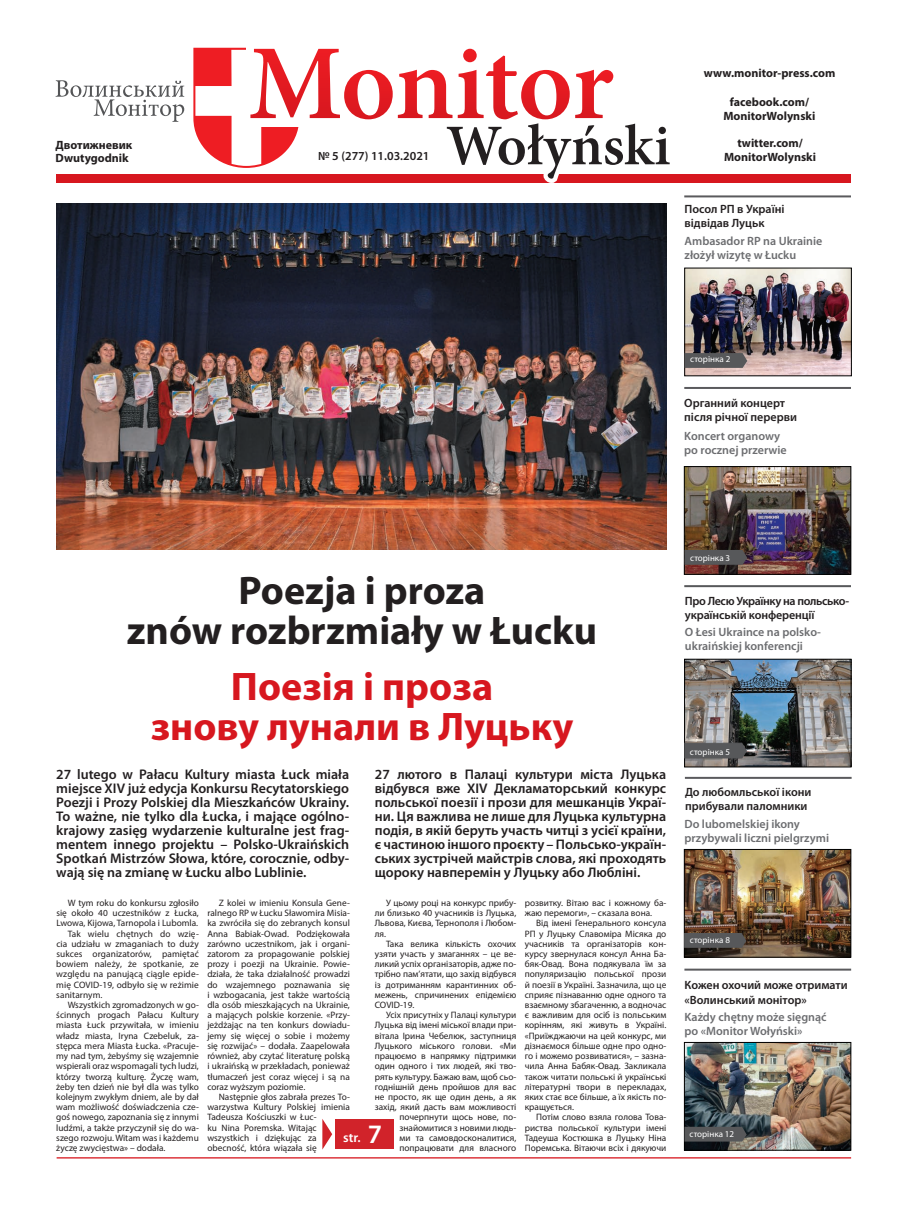
<style>
.page{position:relative;width:908px;height:1211px;background:#fff}
.page>*{position:absolute;margin:0;border:0;box-sizing:border-box;transform-origin:0 0}
.t1{font:700 40px/40px "Myriad Pro";color:#231f20;text-align:center}
.t2{font:700 40px/40px "Myriad Pro";color:#d7171f;text-align:center}
.t3{font:600 14px/14px "Myriad Pro";color:#231f20;text-align:justify}
.t4{font:600 13.4px "Myriad Pro";color:#fff}
.t5{font:600 12.3px "Myriad Pro";color:#231f20}
.t6{font:600 12px/14px "Myriad Pro";color:#6c6d70}
.t7{font:600 12px/14.4px "Myriad Pro";color:#231f20}
.t8{font:700 12px/14.4px "Myriad Pro";color:#231f20;text-align:center}
.t9{font:600 12px/14.4px "Myriad Pro";letter-spacing:-.02em;color:#231f20}
.t10{font:9.3px/10.2px "Myriad Pro";color:#231f20;text-align:justify}
.t11{font:9px "Myriad Pro";color:#fff}
.s1{font-size:26.7px}
</style>
<div class="page">
<hr style="left:57px;top:1157px;width:793px;height:1px;background:#d7171f">
<img style="left:686px;top:270px;width:163px;height:104px">
<hr style="left:684px;top:387px;width:166px;height:2px;background:#5a5a5d">
<svg style="left:684px;top:353px;width:63px;height:15px"></svg>
<hr style="left:684px;top:585px;width:166px;height:2px;background:#57585a">
<img style="left:686px;top:661px;width:162px;height:104px">
<div style="left:684px;top:659px;width:166px;height:108px;border:1px solid #000"></div>
<img style="left:686px;top:468px;width:162px;height:104px">
<div style="left:684px;top:466px;width:166px;height:108px;border:1px solid #000"></div>
<svg style="left:684px;top:742px;width:63px;height:17px"></svg>
<hr style="left:684px;top:776px;width:167px;height:2px;background:#5a5a5d">
<img style="left:686px;top:851px;width:162px;height:104px">
<div style="left:684px;top:849px;width:166px;height:108px;border:1px solid #000"></div>
<svg style="left:683px;top:933px;width:63px;height:14px"></svg>
<hr style="left:684px;top:968px;width:166px;height:2px;background:#5a5a5d">
<img style="left:686px;top:1044px;width:162px;height:104px">
<div style="left:684px;top:1042px;width:166px;height:108px;border:1px solid #000"></div>
<svg style="left:684px;top:1126px;width:62px;height:15px"></svg>
<hr style="left:684px;top:195px;width:166px;height:2px;background:#5a5a5d">
<svg style="left:684px;top:550px;width:62px;height:14px"></svg>
<div style="left:56px;top:175px;width:794px;height:8px;background:#d7171f"></div>
<svg style="left:193px;top:48px;width:476px;height:135px"></svg>
<svg style="left:56px;top:80px;width:128px;height:42px"></svg>
<div style="left:334px;top:1119px;width:59px;height:29px;background:#d1232a"></div>
<svg style="left:322px;top:1119px;width:10px;height:30px"></svg>
<img style="left:56px;top:204px;width:610px;height:346px">
<p class="t8" style="left:56px;top:139px;width:78px;line-height:12.2px;text-align:left">Двотижневик<br>Dwutygodnik</p>
<h3 class="t5" style="left:318px;top:148px;width:113px">№ 5 (277) 11.03.2021</h3>
<p class="t8" style="left:703px;top:65px;width:133px">www.monitor-press.com</p>
<p class="t8" style="left:723px;top:94px;width:94px">facebook.com/<br>MonitorWolynski</p>
<p class="t8" style="left:723px;top:135px;width:94px">twitter.com/<br>MonitorWolynski</p>
<p class="t7" style="left:684px;top:201px;width:101px">Посол РП в Україні відвідав Луцьк</p>
<p class="t6" style="left:684px;top:233px;width:139px">Ambasador RP na Ukrainie złożył wizytę w Łucku</p>
<p class="t11" style="left:690px;top:353px;width:42px">сторінка 2</p>
<p class="t7" style="left:684px;top:395px;width:114px">Органний концерт після річної перерви</p>
<p class="t6" style="left:684px;top:428px;width:104px">Koncert organowy po rocznej przerwie</p>
<h1 class="t1" style="left:127px;top:569px;width:471px">Poezja i proza<br>znów rozbrzmiały w Łucku</h1>
<h1 class="t2" style="left:151px;top:665px;width:424px">Поезія і проза<br>знову лунали в Луцьку</h1>
<p class="t3" style="left:374px;top:767px;width:293px">27 лютого в Палаці культури міста Луцька відбувся вже XIV Декламаторський конкурс польської поезії і прози для мешканців Украї&shy;ни. Ця важлива не лише для Луцька культурна подія, в якій беруть участь читці з усієї країни, є частиною іншого проєкту – Польсько-україн&shy;ських зустрічей майстрів слова, які проходять щороку навперемін у Луцьку або Любліні.</p>
<p class="t10" style="left:68px;top:897px;width:133px">W tym roku do konkursu zgłosiło</p>
<p class="t10" style="left:56px;top:907px;width:144px">się około 40 uczestników z Łucka,</p>
<p class="t10" style="left:56px;top:918px;width:143px">Lwowa, Kijowa, Tarnopola i Lubomla.</p>
<p class="t10" style="left:68px;top:928px;width:133px">Tak wielu chętnych do wzię-</p>
<p class="t10" style="left:56px;top:938px;width:144px">cia udziału w zmaganiach to duży</p>
<p class="t10" style="left:56px;top:948px;width:144px">sukces organizatorów, pamiętać</p>
<p class="t10" style="left:56px;top:958px;width:144px">bowiem należy, że spotkanie, ze</p>
<p class="t10" style="left:56px;top:969px;width:144px">względu na panującą ciągle epide-</p>
<p class="t10" style="left:56px;top:979px;width:144px">mię COVID-19, odbyło się w reżimie</p>
<p class="t10" style="left:56px;top:989px;width:48px">sanitarnym.</p>
<p class="t10" style="left:68px;top:999px;width:133px">Wszystkich zgromadzonych w go-</p>
<p class="t10" style="left:56px;top:1009px;width:144px">ścinnych progach Pałacu Kultury</p>
<p class="t10" style="left:56px;top:1020px;width:144px">miasta Łuck przywitała, w imieniu</p>
<p class="t10" style="left:56px;top:1030px;width:144px">władz miasta, Iryna Czebeluk, za-</p>
<p class="t10" style="left:56px;top:1040px;width:144px">stępca mera Miasta Łucka. «Pracuje-</p>
<p class="t10" style="left:56px;top:1050px;width:144px">my nad tym, żebyśmy się wzajemnie</p>
<p class="t10" style="left:56px;top:1060px;width:144px">wspierali oraz wspomagali tych ludzi,</p>
<p class="t10" style="left:56px;top:1071px;width:144px">którzy tworzą kulturę. Życzę wam,</p>
<p class="t10" style="left:56px;top:1081px;width:144px">żeby ten dzień nie był dla was tylko</p>
<p class="t10" style="left:56px;top:1091px;width:144px">kolejnym zwykłym dniem, ale by dał</p>
<p class="t10" style="left:56px;top:1101px;width:144px">wam możliwość doświadczenia cze-</p>
<p class="t10" style="left:56px;top:1111px;width:144px">goś nowego, zapoznania się z innymi</p>
<p class="t10" style="left:56px;top:1122px;width:144px">ludźmi, a także przyczynił się do wa-</p>
<p class="t10" style="left:56px;top:1132px;width:144px">szego rozwoju. Witam was i każdemu</p>
<p class="t10" style="left:56px;top:1142px;width:111px">życzę zwycięstwa» – dodała.</p>
<p class="t3" style="left:56px;top:767px;width:294px">27 lutego w Pałacu Kultury miasta Łuck miała miejsce XIV już edycja Konkursu Recytatorskiego Poezji i Prozy Polskiej dla Mieszkańców Ukrainy.<br>To ważne, nie tylko dla Łucka, i mające ogólno&shy;krajowy zasięg wydarzenie kulturalne jest frag&shy;mentem innego projektu – Polsko-Ukraińskich Spotkań Mistrzów Słowa, które, corocznie, odby&shy;wają się na zmianę w Łucku albo Lublinie.</p>
<p class="t10" style="left:524px;top:897px;width:143px">розвитку. Вітаю вас і кожному ба&shy;жаю перемоги», – сказала вона.</p>
<p class="t10" style="left:524px;top:918px;width:143px;text-indent:11px">Від імені Генерального консула РП у Луцьку Славоміра Місяка до учасників та організаторів кон&shy;курсу звернулася консул Анна Ба&shy;бяк-Овад. Вона подякувала їм за популяризацію польської прози й поезії в Україні. Зазначила, що це сприяє пізнаванню одне одного та взаємному збагаченню, а водночас є важливим для осіб із польським корінням, які живуть в Україні. «Приїжджаючи на цей конкурс, ми дізнаємося більше одне про одно&shy;го і можемо розвиватися», – зазна&shy;чила Анна Бабяк-Овад. Закликала також читати польські й українські літературні твори в перекладах, яких стає все більше, а їх якість по&shy;кращується.</p>
<p class="t10" style="left:524px;top:1111px;width:143px;text-indent:11px">Потім слово взяла голова Това&shy;риства польської культури імені Тадеуша Костюшка в Луцьку Ніна Поремська. Вітаючи всіх і дякуючи</p>
<p class="t10" style="left:374px;top:897px;width:143px;text-indent:11px">У цьому році на конкурс прибу&shy;ли близько 40 учасників із Луцька, Львова, Києва, Тернополя і Любом&shy;ля.</p>
<p class="t10" style="left:374px;top:938px;width:143px;text-indent:11px">Така велика кількість охочих узяти участь у змаганнях – це ве&shy;ликий успіх організаторів, адже по&shy;трібно пам’ятати, що захід відбувся із дотриманням карантинних об&shy;межень, спричинених епідемією COVID-19.</p>
<p class="t10" style="left:374px;top:1009px;width:143px;text-align:right">Усіх присутніх у Палаці культури<br>Луцька від імені міської влади при&shy;вітала Ірина Чебелюк, заступниця<br>Луцького міського голови. «Ми працюємо в напрямку підтримки один одного і тих людей, які тво&shy;рять культуру. Бажаю вам, щоб сьо&shy;годнішній день пройшов для вас не просто, як ще один день, а як захід, який дасть вам можливості почерпнути щось нове, по&shy;знайомитися з новими людь-<br>ми та самовдосконалитися, попрацювати для власного</p>
<p class="t10" style="left:207px;top:897px;width:144px;text-indent:11px">Z kolei w imieniu Konsula Gene&shy;ralnego RP w Łucku Sławomira Misia&shy;ka zwróciła się do zebranych konsul Anna Babiak-Owad. Podziękowała zarówno uczestnikom, jak i organi&shy;zatorom za propagowanie polskiej prozy i poezji na Ukrainie. Powie&shy;działa, że taka działalność prowadzi do wzajemnego poznawania się i wzbogacania, jest także wartością dla osób mieszkających na Ukrainie, a mających polskie korzenie. «Przy&shy;jeżdżając na ten konkurs dowiadu&shy;jemy się więcej o sobie i możemy się rozwijać» – dodała. Zaapelowała również, aby czytać literaturę polską i ukraińską w przekładach, ponieważ tłumaczeń jest coraz więcej i są na coraz wyższym poziomie.</p>
<p class="t10" style="left:207px;top:1091px;width:144px;text-align:left;text-indent:11px">Następnie głos zabrała prezes To&shy;warzystwa Kultury Polskiej imienia<br>Tadeusza Kościuszki w Łuc-<br>ku Nina Poremska. Witając wszystkich i dziękując za obecność, która wiązała się</p>
<h3 class="t4" style="left:343px;top:1128px;width:40px">str. <span class="s1">7</span></h3>
<p class="t11" style="left:689px;top:552px;width:42px">сторінка 3</p>
<p class="t9" style="left:684px;top:593px;width:166px">Про Лесю Українку на польсько&shy;українській конференції</p>
<p class="t6" style="left:684px;top:625px;width:138px">O Łesi Ukraince na polsko&shy;ukraińskiej konferencji</p>
<p class="t11" style="left:689px;top:746px;width:42px">сторінка 5</p>
<p class="t7" style="left:684px;top:784px;width:128px">До любомльської ікони прибували паломники</p>
<p class="t6" style="left:684px;top:816px;width:146px">Do lubomelskiej ikony przybywali liczni pielgrzymi</p>
<p class="t11" style="left:689px;top:934px;width:42px">сторінка 8</p>
<p class="t7" style="left:684px;top:977px;width:165px">Кожен охочий може отримати «Волинський монітор»</p>
<p class="t6" style="left:684px;top:1010px;width:144px">Każdy chętny może sięgnąć po «Monitor Wołyński»</p>
<p class="t11" style="left:689px;top:1128px;width:46px">сторінка 12</p>
</div>
